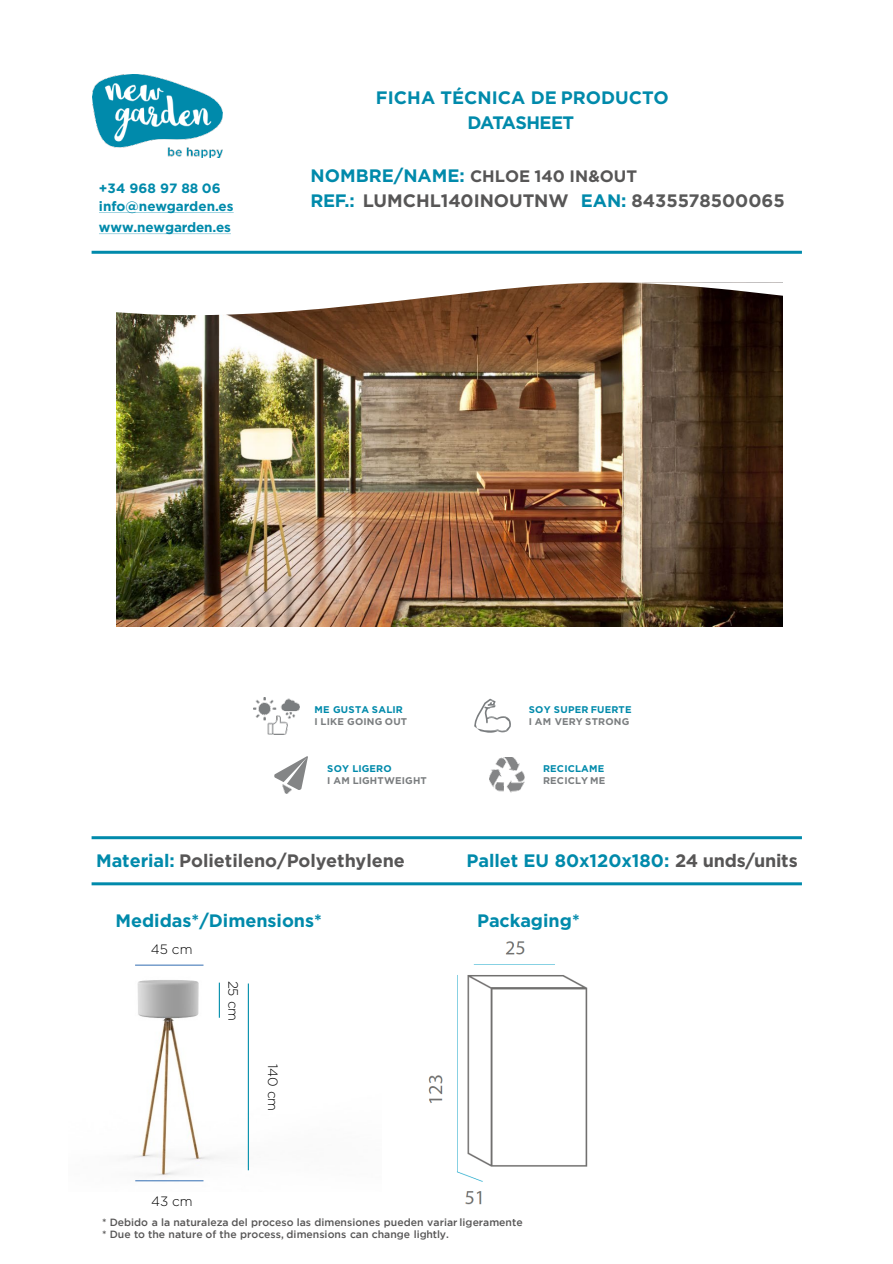
<style>
.page{position:relative;width:893px;height:1264px;background:#fff}
.page>*{position:absolute;margin:0;border:0;box-sizing:border-box;transform-origin:0 0}
.t1{font:700 18px/25.5px "Gotham";color:#008aab;text-align:center}
.t2{font:700 18px "Gotham";color:#575656}
.t3{font:700 16.5px "Gotham";color:#575656}
.t4{font:700 13.5px/21px "Gotham";letter-spacing:-.01em;color:#008aab}
.t5{font:300 13.5px "Gotham";color:#000}
.t6{font:500 10.5px "Gotham";color:#575656}
.t7{font:700 9.75px "Gotham";letter-spacing:.02em;color:#7a7d7f}
.t8{font:700 9.75px "Gotham";letter-spacing:.02em;color:#008aab}
.s1{font-size:18px;color:#008aab}
.s2{color:#008aab}
.s3{color:#595959}
.s4{color:#575656}
</style>
<div class="page">
<img style="left:428px;top:941px;width:160px;height:264px">
<img style="left:116px;top:315px;width:666px;height:311px">
<img style="left:131px;top:964px;width:118px;height:218px">
<svg style="left:116px;top:282px;width:667px;height:33px"></svg>
<hr style="left:92px;top:251px;width:709px;height:3px;background:#008aab">
<hr style="left:92px;top:836px;width:709px;height:3px;background:#008aab">
<hr style="left:92px;top:882px;width:709px;height:3px;background:#008aab">
<svg style="left:99px;top:212px;width:135px;height:1px"></svg>
<svg style="left:99px;top:234px;width:132px;height:1px"></svg>
<img style="left:93px;top:74px;width:129px;height:84px">
<img style="left:489px;top:757px;width:36px;height:35px">
<svg style="left:274px;top:756px;width:34px;height:37px"></svg>
<svg style="left:474px;top:698px;width:37px;height:34px"></svg>
<img style="left:254px;top:697px;width:46px;height:36px">
<hr style="left:248px;top:983px;width:1px;height:186px;background:#008eaa">
<hr style="left:135px;top:1179px;width:68px;height:1px;background:#497dba">
<hr style="left:219px;top:982px;width:1px;height:35px;background:#008eaa">
<hr style="left:135px;top:964px;width:68px;height:1px;background:#497dba">
<p class="t4" style="left:99px;top:177px;width:123px">+34 968 97 88 06</p>
<p class="t4" style="left:99px;top:195px;width:136px">info@newgarden.es www.newgarden.es</p>
<p class="t1" style="left:376px;top:84px;width:294px">FICHA TÉCNICA DE PRODUCTO<br>DATASHEET</p>
<p class="t3" style="left:310px;top:166px;width:328px"><span class="s1">NOMBRE/NAME:</span> CHLOE 140 IN&amp;OUT</p>
<p class="t2" style="left:310px;top:190px;width:475px"><span class="s2">REF.:</span> LUMCHL140INOUTNW <span class="s2">EAN:</span> <span class="s3">8435578500065</span></p>
<p class="t8" style="left:314px;top:703px;width:90px">ME GUSTA SALIR</p>
<p class="t7" style="left:314px;top:715px;width:94px">I LIKE GOING OUT</p>
<p class="t8" style="left:327px;top:762px;width:66px">SOY LIGERO</p>
<p class="t7" style="left:327px;top:774px;width:101px">I AM LIGHTWEIGHT</p>
<p class="t8" style="left:528px;top:703px;width:104px">SOY SUPER FUERTE</p>
<p class="t7" style="left:528px;top:715px;width:102px">I AM VERY STRONG</p>
<p class="t8" style="left:543px;top:762px;width:63px">RECICLAME</p>
<p class="t7" style="left:543px;top:774px;width:64px">RECICLY ME</p>
<p class="t2" style="left:96px;top:850px;width:310px"><span class="s2">Material:</span> Polietileno/Polyethylene</p>
<p class="t1" style="left:466px;top:847px;width:332px">Pallet EU 80x120x180: <span class="s4">24 unds/units</span></p>
<p class="t1" style="left:115px;top:907px;width:208px">Medidas*/Dimensions*</p>
<p class="t1" style="left:477px;top:907px;width:104px">Packaging*</p>
<p class="t5" style="left:151px;top:941px;width:43px">45 cm</p>
<p class="t5" style="left:151px;top:1193px;width:43px">43 cm</p>
<p class="t5" style="left:241px;top:980px;width:42px;rotate:90deg">25 cm</p>
<p class="t5" style="left:280px;top:1063px;width:49px;rotate:90deg">140 cm</p>
<p class="t6" style="left:102px;top:1215px;width:422px">* Debido a la naturaleza del proceso las dimensiones pueden variar ligeramente</p>
<p class="t6" style="left:102px;top:1228px;width:348px">* Due to the nature of the process, dimensions can change lightly.</p>
</div>
